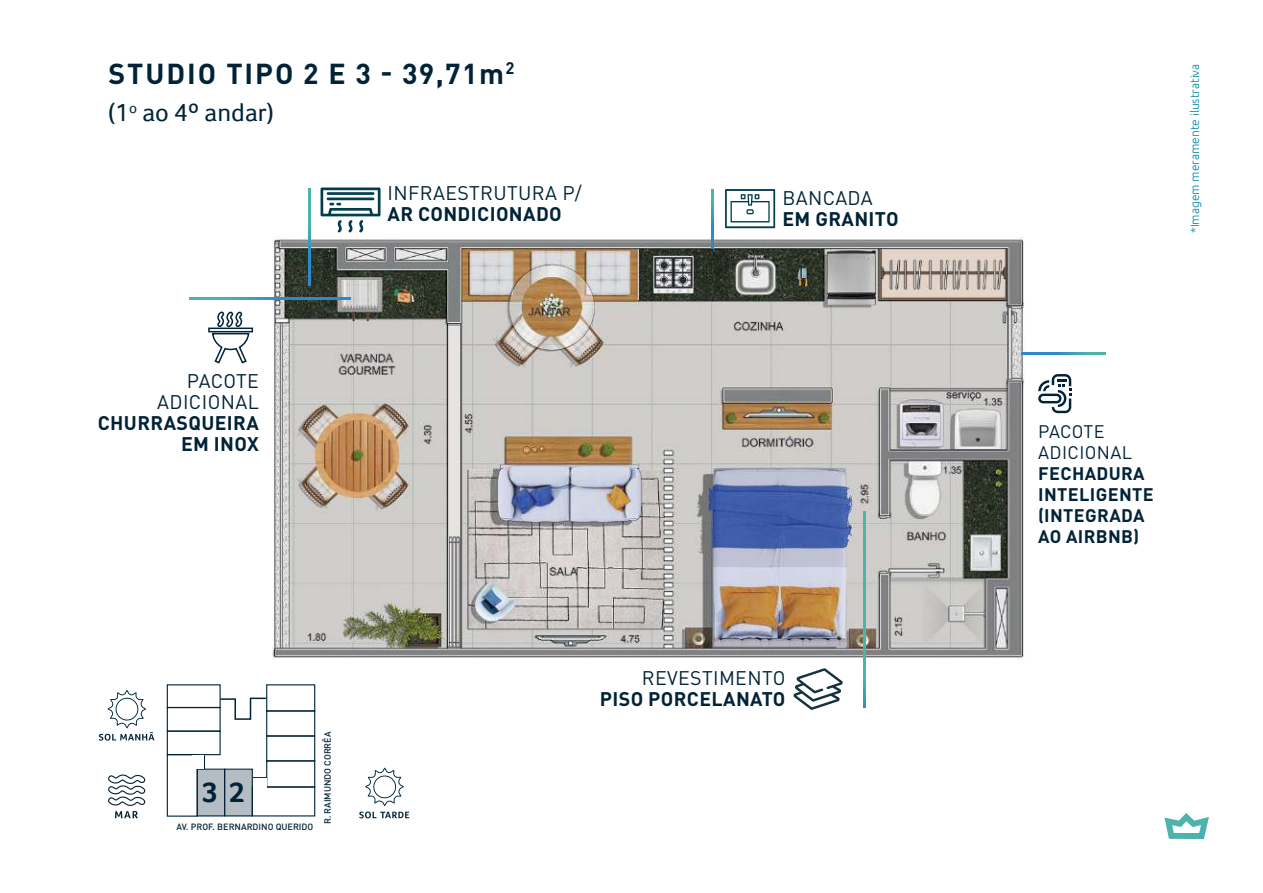
<style>
.page{position:relative;width:1263px;height:893px;background:#fff}
.page>*{position:absolute;margin:0;border:0;box-sizing:border-box;transform-origin:0 0}
.t1{font:700 29.1px "Foco";color:#002337}
.t2{font:700 28.5px "DIN Pro";letter-spacing:.07em;color:#002337}
.t3{font:25.5px "Foco";color:#002337}
.t4{font:700 19.5px/21px "DIN Pro";letter-spacing:.02em;color:#002337;text-align:right}
.t5{font:19.5px/21px "DIN Pro";letter-spacing:.02em;color:#002337;text-align:right}
.t6{font:700 18px/21px "DIN Pro";letter-spacing:.02em;color:#002337}
.t7{font:18px/21px "DIN Pro";letter-spacing:.02em;color:#002337}
.t8{font:300 12px "Ubuntu";color:#0086aa}
.t9{font:500 9px "DIN Pro";color:#002337}
</style>
<div class="page">
<svg style="left:1164px;top:813px;width:45px;height:26px"></svg>
<div style="left:225px;top:770px;width:27px;height:46px;background:#b3bdc3"></div>
<div style="left:197px;top:770px;width:27px;height:46px;background:#b3bdc3"></div>
<img style="left:258px;top:230px;width:767px;height:429px">
<svg style="left:359px;top:812px;width:50px;height:6px"></svg>
<svg style="left:365px;top:768px;width:39px;height:38px"></svg>
<svg style="left:108px;top:774px;width:38px;height:44px"></svg>
<svg style="left:99px;top:690px;width:55px;height:51px"></svg>
<div style="left:167px;top:754px;width:31px;height:63px;border:1px solid #002337"></div>
<div style="left:197px;top:769px;width:28px;height:47px;border:1px solid #002337"></div>
<div style="left:224px;top:769px;width:29px;height:47px;border:1px solid #002337"></div>
<div style="left:252px;top:786px;width:63px;height:30px;border:1px solid #002337"></div>
<div style="left:167px;top:731px;width:54px;height:24px;border:1px solid #002337"></div>
<div style="left:167px;top:707px;width:54px;height:25px;border:1px solid #002337"></div>
<div style="left:167px;top:684px;width:54px;height:24px;border:1px solid #002337"></div>
<div style="left:266px;top:760px;width:49px;height:27px;border:1px solid #002337"></div>
<div style="left:266px;top:735px;width:49px;height:26px;border:1px solid #002337"></div>
<div style="left:266px;top:710px;width:49px;height:26px;border:1px solid #002337"></div>
<div style="left:266px;top:684px;width:49px;height:27px;border:1px solid #002337"></div>
<div style="left:197px;top:755px;width:8px;height:14px;border:1px solid #002337"></div>
<div style="left:253px;top:777px;width:14px;height:8px;border:1px solid #002337"></div>
<div style="left:192px;top:755px;width:12px;height:14px;background:#fff"></div>
<div style="left:253px;top:778px;width:13px;height:12px;background:#fff"></div>
<svg style="left:219px;top:697px;width:49px;height:24px"></svg>
<svg style="left:308px;top:189px;width:2px;height:97px"></svg>
<svg style="left:711px;top:189px;width:3px;height:59px"></svg>
<svg style="left:1022px;top:352px;width:83px;height:3px"></svg>
<svg style="left:863px;top:512px;width:3px;height:195px"></svg>
<svg style="left:190px;top:298px;width:161px;height:2px"></svg>
<svg style="left:321px;top:188px;width:59px;height:44px"></svg>
<svg style="left:725px;top:189px;width:50px;height:39px"></svg>
<svg style="left:208px;top:311px;width:46px;height:53px"></svg>
<svg style="left:1038px;top:374px;width:33px;height:39px"></svg>
<svg style="left:793px;top:668px;width:50px;height:42px"></svg>
<h2 class="t2" style="left:108px;top:50px;width:408px">STUDIO TIPO 2 E 3 - 39,71m<sup>2</sup></h2>
<h3 class="t3" style="left:108px;top:98px;width:167px">(1<sup>o</sup> ao 4º andar)</h3>
<p class="t5" style="left:157px;top:369px;width:103px">PACOTE<br>ADICIONAL</p>
<p class="t4" style="left:98px;top:410px;width:163px">CHURRASQUEIRA<br>EM INOX</p>
<p class="t5" style="left:388px;top:181px;width:196px">INFRAESTRUTURA P/</p>
<p class="t4" style="left:388px;top:201px;width:176px">AR CONDICIONADO</p>
<p class="t5" style="left:782px;top:185px;width:92px">BANCADA</p>
<p class="t4" style="left:782px;top:206px;width:118px">EM GRANITO</p>
<h1 class="t1" style="left:202px;top:775px;width:44px">3 2</h1>
<p class="t9" style="left:177px;top:819px;width:138px">AV. PROF. BERNARDINO QUERIDO</p>
<p class="t9" style="left:320px;top:824px;width:94px;rotate:-90deg">R. RAIMUNDO CORRÊA</p>
<p class="t5" style="left:642px;top:665px;width:145px">REVESTIMENTO</p>
<p class="t4" style="left:600px;top:686px;width:187px">PISO PORCELANATO</p>
<p class="t8" style="left:1187px;top:233px;width:171px;rotate:-90deg">*Imagem meramente ilustrativa</p>
<p class="t7" style="left:1038px;top:419px;width:95px">PACOTE<br>ADICIONAL</p>
<p class="t6" style="left:1038px;top:460px;width:117px">FECHADURA<br>INTELIGENTE (INTEGRADA<br>AO AIRBNB)</p>
</div>
